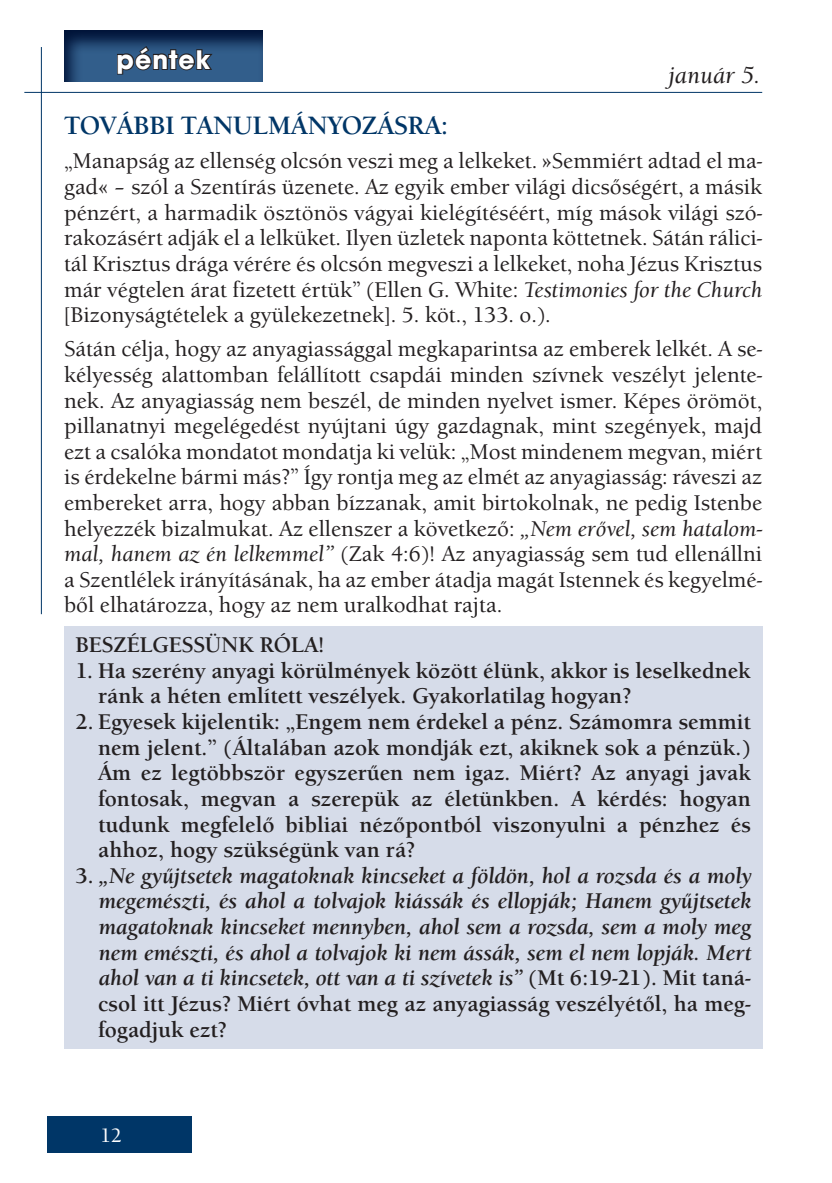
<style>
.page{position:relative;width:832px;height:1183px;background:#fff}
.page>*{position:absolute;margin:0;border:0;box-sizing:border-box;transform-origin:0 0}
.t1{font:700 28px "Avant Gar Got Itc TEE";letter-spacing:.04em;color:#fff}
.t2{font:700 26px "Berkeley Old Sty Itc TEE";color:#003667}
.t3{font:italic 500 24px "Berkeley Old Sty Itc TEE";color:#231f20}
.t4{font:500 22px/25.6px "Berkeley Old Sty Itc TEE";color:#231f20;text-align:justify}
.t5{font:700 22px/25.6px "Berkeley Old Sty Itc TEE";color:#231f20}
.t6{font:italic 700 22px/25.6px "Berkeley Old Sty Itc TEE";color:#231f20;text-align:justify}
.t7{font:500 20px "Berkeley Old Sty Itc TEE";color:#fff}
.s1{font-style:italic}
.s2{font-style:normal}
</style>
<div class="page">
<div style="left:47px;top:1116px;width:145px;height:37px;background:#003667"></div>
<hr style="left:24px;top:92px;width:737px;height:1px;background:#003667">
<hr style="left:41px;top:47px;width:1px;height:567px;background:#003667">
<div style="left:64px;top:626px;width:697px;height:423px;background:#d6dce9"></div>
<svg style="left:64px;top:30px;width:199px;height:52px;background:#20446e"></svg>
<svg style="left:116px;top:45px;width:99px;height:30px;background:#2b4665"></svg>
<p class="t1" style="left:116px;top:42px;width:95px">péntek</p>
<p class="t2" style="left:64px;top:110px;width:385px">TOVÁBBI TANULMÁNYOZÁSRA:</p>
<p class="t4" style="left:64px;top:148px;width:699px">„Manapság az ellenség olcsón veszi meg a lelkeket. »Semmiért adtad el ma&shy;gad« – szól a Szentírás üzenete. Az egyik ember világi dicsőségért, a másik pénzért, a harmadik ösztönös vágyai kielégítéséért, míg mások világi szó&shy;rakozásért adják el a lelküket. Ilyen üzletek naponta köttetnek. Sátán rálici&shy;tál Krisztus drága vérére és olcsón megveszi a lelkeket, noha Jézus Krisztus már végtelen árat fizetett értük” (Ellen G. White: <span class="s1">Testimonies for the Church </span>[Bizonyságtételek a gyülekezetnek]. 5. köt., 133. o.).</p>
<p class="t4" style="left:64px;top:336px;width:699px">Sátán célja, hogy az anyagiassággal megkaparintsa az emberek lelkét. A se&shy;kélyesség alattomban felállított csapdái minden szívnek veszélyt jelente&shy;nek. Az anyagiasság nem beszél, de minden nyelvet ismer. Képes örömöt, pillanatnyi megelégedést nyújtani úgy gazdagnak, mint szegények, majd ezt a csalóka mondatot mondatja ki velük: „Most mindenem megvan, miért is érdekelne bármi más?” Így rontja meg az elmét az anyagiasság: ráveszi az embereket arra, hogy abban bízzanak, amit birtokolnak, ne pedig Istenbe helyezzék bizalmukat. Az ellenszer a következő: <span class="s1">„Nem erővel, sem hatalom&shy;mal, hanem az én lelkemmel”</span> (Zak 4:6)! Az anyagiasság sem tud ellenállni a Szentlélek irányításának, ha az ember átadja magát Istennek és kegyelmé&shy;ből elhatározza, hogy az nem uralkodhat rajta.</p>
<p class="t5" style="left:75px;top:632px;width:250px">BESZÉLGESSÜNK RÓLA!</p>
<p class="t5" style="left:98px;top:658px;width:653px;text-indent:-23px">1. Ha szerény anyagi körülmények között élünk, akkor is leselkednek ránk a héten említett veszélyek. Gyakorlatilag hogyan?</p>
<p class="t5" style="left:98px;top:709px;width:654px;text-align:justify;text-indent:-23px">2. Egyesek kijelentik: „Engem nem érdekel a pénz. Számomra semmit nem jelent.” (Általában azok mondják ezt, akiknek sok a pénzük.)<br>Ám ez legtöbbször egyszerűen nem igaz. Miért? Az anyagi javak fontosak, megvan a szerepük az életünkben. A kérdés: hogyan tudunk megfelelő bibliai nézőpontból viszonyulni a pénzhez és ahhoz, hogy szükségünk van rá?</p>
<p class="t6" style="left:98px;top:863px;width:654px;text-indent:-23px"><span class="s2">3.</span> „Ne gyűjtsetek magatoknak kincseket a földön, hol a rozsda és a moly megemészti, és ahol a tolvajok kiássák és ellopják; Hanem gyűjtsetek magatoknak kincseket mennyben, ahol sem a rozsda, sem a moly meg nem emészti, és ahol a tolvajok ki nem ássák, sem el nem lopják. Mert ahol van a ti kincsetek, ott van a ti szívetek is” <span class="s2">(Mt 6:19-21). Mit taná&shy;csol itt Jézus? Miért óvhat meg az anyagiasság veszélyétől, ha meg&shy;fogadjuk ezt?</span></p>
<p class="t3" style="left:668px;top:61px;width:93px">január 5.</p>
<p class="t7" style="left:100px;top:1124px;width:23px">12</p>
</div>
